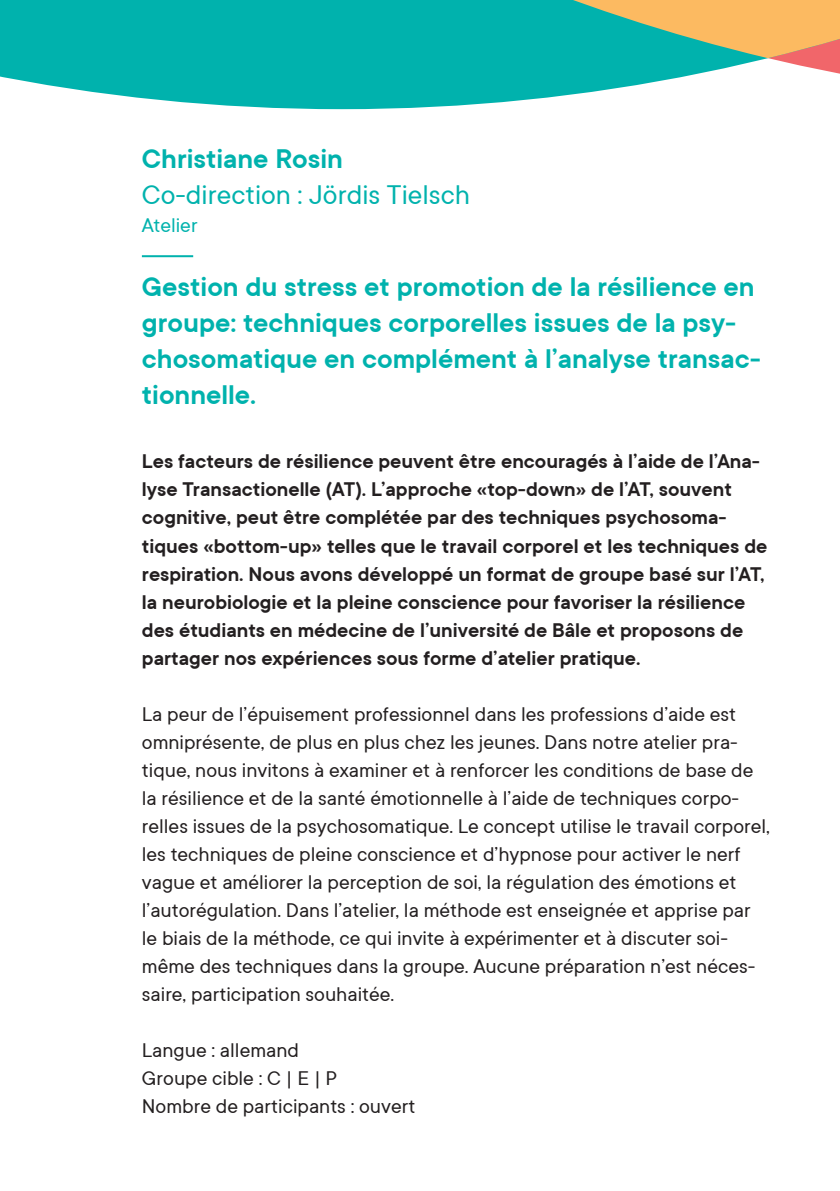
<style>
.page{position:relative;width:840px;height:1191px;background:#fff}
.page>*{position:absolute;margin:0;border:0;box-sizing:border-box;transform-origin:0 0}
.t1{font:600 30px/36px "TT Commons";color:#00b2ad}
.t2{font:30px "TT Commons";color:#00b2ad}
.t3{font:22px/28px "TT Commons";color:#231f20}
.t4{font:600 22px/28px "TT Commons";color:#231f20}
.t5{font:22px "TT Commons";color:#00b2ad}
</style>
<div class="page">
<hr style="left:142px;top:255px;width:51px;height:2px;background:#00b2ad">
<svg style="left:0;top:58px;width:839px;height:51px;fill:#00b2ad"></svg>
<svg style="left:0;top:0;width:839px;height:58px;background:#34b29d"></svg>
<h1 class="t1" style="left:142px;top:140px;width:202px">Christiane Rosin</h1>
<h1 class="t2" style="left:142px;top:176px;width:329px">Co-direction : Jördis Tielsch</h1>
<p class="t5" style="left:142px;top:212px;width:57px">Atelier</p>
<h1 class="t1" style="left:142px;top:268px;width:620px">Gestion du stress et promotion de la résilience en groupe: techniques corporelles issues de la psy&shy;chosomatique en complément à l’analyse transac&shy;tionnelle.</h1>
<p class="t4" style="left:142px;top:447px;width:626px">Les facteurs de résilience peuvent être encouragés à l’aide de l’Ana&shy;lyse Transactionelle (AT). L’approche «top-down» de l’AT, souvent cognitive, peut être complétée par des techniques psychosoma&shy;tiques «bottom-up» telles que le travail corporel et les techniques de respiration. Nous avons développé un format de groupe basé sur l’AT, la neurobiologie et la pleine conscience pour favoriser la résilience des étudiants en médecine de l’université de Bâle et proposons de partager nos expériences sous forme d’atelier pratique.</p>
<p class="t3" style="left:142px;top:699px;width:629px">La peur de l’épuisement professionnel dans les professions d’aide est omniprésente, de plus en plus chez les jeunes. Dans notre atelier pra&shy;tique, nous invitons à examiner et à renforcer les conditions de base de la résilience et de la santé émotionnelle à l’aide de techniques corpo&shy;relles issues de la psychosomatique. Le concept utilise le travail corporel, les techniques de pleine conscience et d’hypnose pour activer le nerf vague et améliorer la perception de soi, la régulation des émotions et l’autorégulation. Dans l’atelier, la méthode est enseignée et apprise par le biais de la méthode, ce qui invite à expérimenter et à discuter soi&shy;même des techniques dans la groupe. Aucune préparation n’est néces&shy;saire, participation souhaitée.</p>
<p class="t3" style="left:142px;top:1035px;width:275px">Langue : allemand<br>Groupe cible : C | E | P<br>Nombre de participants : ouvert</p>
</div>
